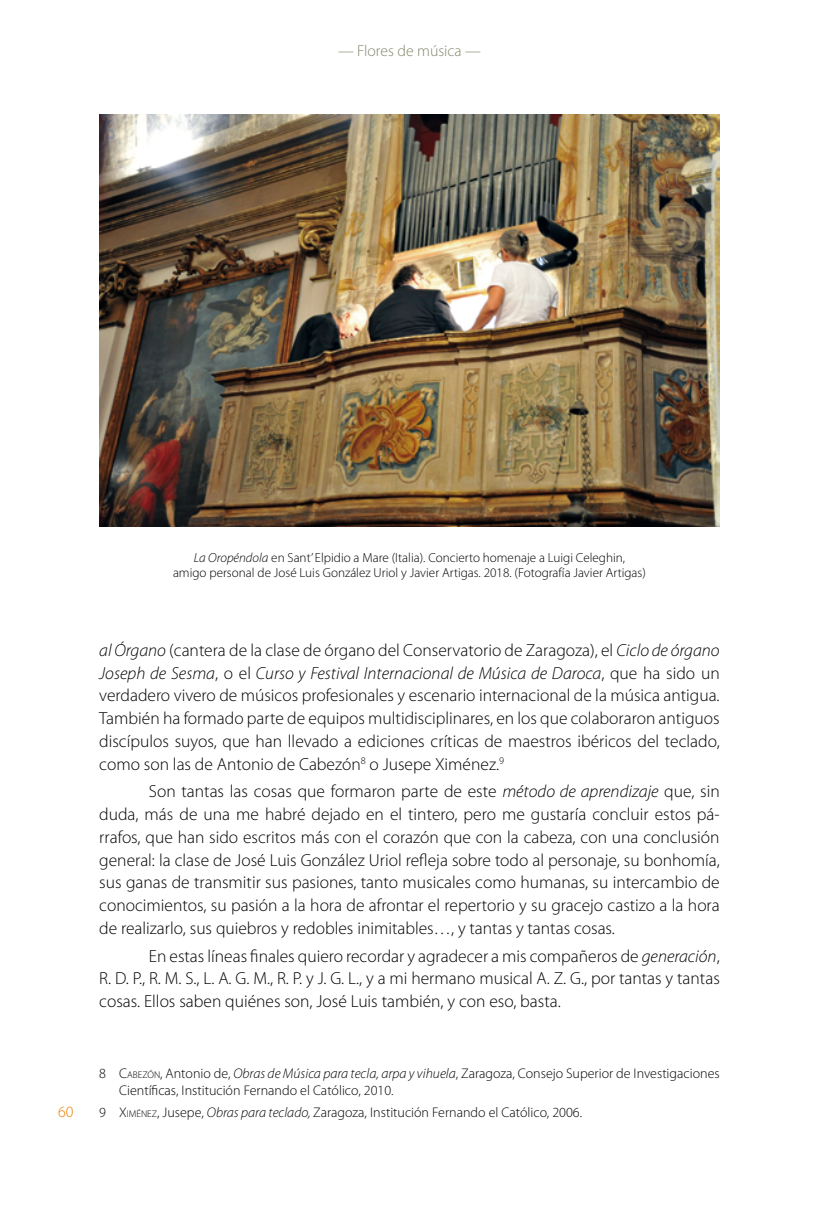
<style>
.page{position:relative;width:819px;height:1216px;background:#fff}
.page>*{position:absolute;margin:0;border:0;box-sizing:border-box;transform-origin:0 0}
.TEXTO{font:300 17.5px/22.8px "Myriad Pro";color:#000;text-align:justify}
.t1{font:300 15.75px "Myriad Pro";color:#84866b}
.t2{font:300 15.75px "Myriad Pro";color:#ee7f00}
.NOTAS{font:300 14px/16.8px "Myriad Pro";color:#000}
.PIE_FOTO{font:300 13.12px/15.8px "Myriad Pro";color:#000;text-align:center}
.s1{font-style:italic}
.s2{font-style:inherit}
.s3{font-size:9.8px}
</style>
<div class="page">
<img style="left:99px;top:114px;width:620px;height:413px">
<p class="t1" style="left:338px;top:42px;width:144px">— Flores de música —</p>
<p class="t2" style="left:58px;top:1102px;width:17px">60</p>
<p class="PIE_FOTO" style="left:173px;top:549px;width:474px"><span class="s1">La Oropéndola</span> en Sant’ Elpidio a Mare (Italia). Concierto homenaje a Luigi Celeghin,<br>amigo personal de José Luis González Uriol y Javier Artigas. 2018. (Fotografía Javier Artigas)</p>
<p class="TEXTO" style="left:99px;top:639px;width:622px"><span class="s1">al Órgano</span> (cantera de la clase de órgano del Conservatorio de Zaragoza), el <span class="s1">Ciclo de órgano Joseph de Sesma</span>, o el <span class="s1">Curso y Festival Internacional de Música de Daroca</span>, que ha sido un verdadero vivero de músicos profesionales y escenario internacional de la música antigua.<br>También ha formado parte de equipos multidisciplinares, en los que colaboraron antiguos discípulos suyos, que han llevado a ediciones críticas de maestros ibéricos del teclado, como son las de Antonio de Cabezón<sup>8</sup> o Jusepe Ximénez.<sup>9</sup></p>
<p class="TEXTO" style="left:99px;top:780px;width:622px;text-indent:50px">Son tantas las cosas que formaron parte de este <span class="s1">método de aprendizaje</span> que, sin duda, más de una me habré dejado en el tintero, pero me gustaría concluir estos pá&shy;rrafos, que han sido escritos más con el corazón que con la cabeza, con una conclusión general: la clase de José Luis González Uriol refleja sobre todo al personaje, su bonhomía, sus ganas de transmitir sus pasiones, tanto musicales como humanas, su intercambio de conocimientos, su pasión a la hora de afrontar el repertorio y su gracejo castizo a la hora de realizarlo, sus quiebros y redobles inimitables…, y tantas y tantas cosas.</p>
<p class="TEXTO" style="left:99px;top:944px;width:622px;text-indent:50px">En estas líneas finales quiero recordar y agradecer a mis compañeros de <span class="s1">generación</span>, R. D. P., R. M. S., L. A. G. M., R. P. y J. G. L., y a mi hermano musical A. Z. G., por tantas y tantas cosas. Ellos saben quiénes son, José Luis también, y con eso, basta.</p>
<p class="NOTAS" style="left:119px;top:1065px;width:602px;text-indent:-20px">8 <span class="s2">C</span><span class="s3">ABEZÓN</span>, Antonio de, <span class="s1">Obras de Música para tecla, arpa y vihuela</span>, Zaragoza, Consejo Superior de Investigaciones<br>Científicas, Institución Fernando el Católico, 2010.</p>
<p class="NOTAS" style="left:99px;top:1103px;width:484px">9 <span class="s2">X</span><span class="s3">IMÉNEZ</span>, Jusepe, <span class="s1">Obras para teclado,</span> Zaragoza, Institución Fernando el Católico, 2006.</p>
</div>
